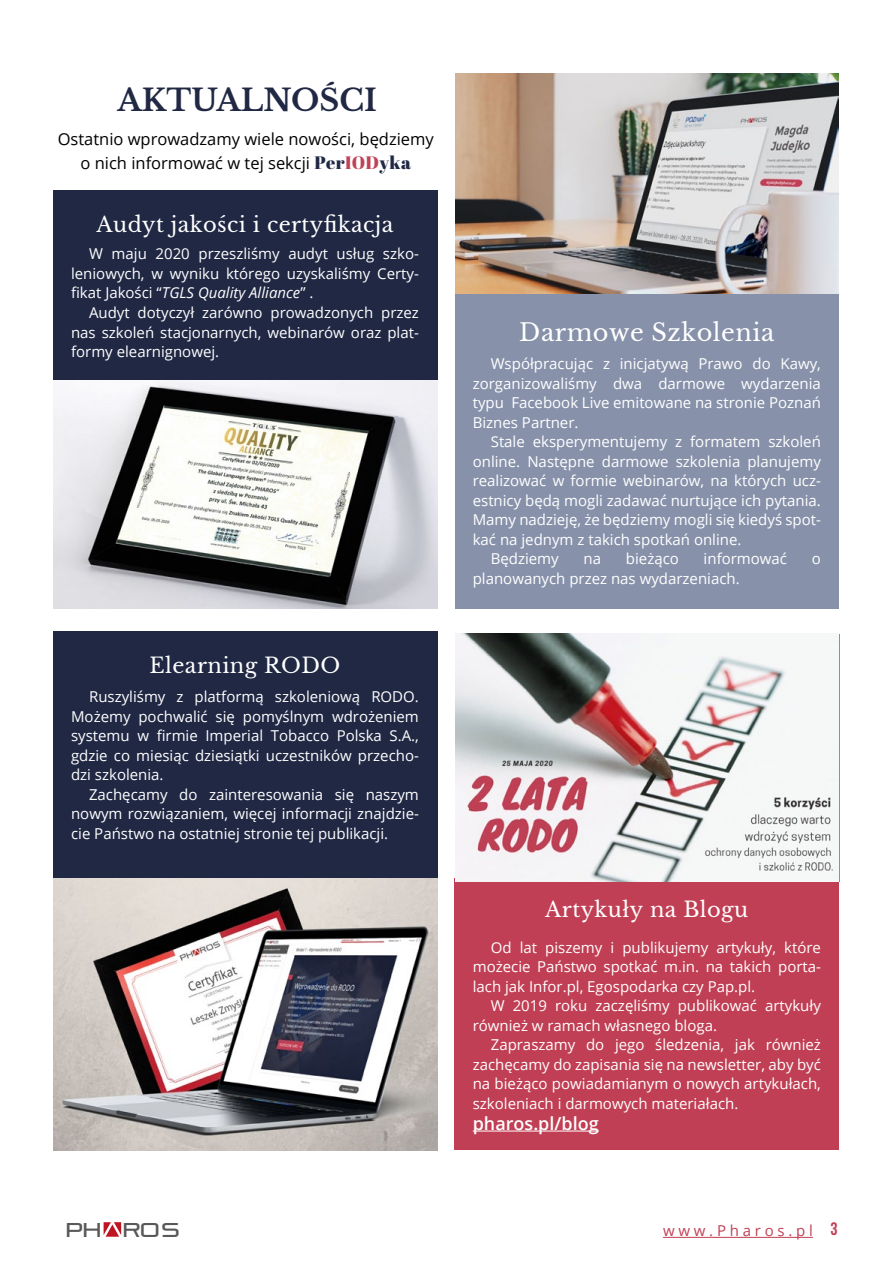
<style>
.page{position:relative;width:893px;height:1263px;background:#fff}
.page>*{position:absolute;margin:0;border:0;box-sizing:border-box;transform-origin:0 0}
.t1{font:700 30px "Libre Baskerville";color:#202844}
.t2{font:24px "Libre Baskerville";letter-spacing:.02em;color:#fff}
.t3{font:21px "Libre Baskerville";letter-spacing:.02em;color:#fff}
.t4{font:19.95px "Pirulen Rg";color:#595959;scale:.95 1}
.t5{font:600 18px "Open Sans";color:#fff}
.t6{font:16.5px/24px "Open Sans";color:#000;text-align:center}
.t7{font:15px/19.5px "Open Sans";color:#fff;text-align:justify}
.t8{font:15px "Open Sans";letter-spacing:.25em;color:#c13f54}
.s1{font-family:"Abril Fatface";font-size:18px;color:#202844}
.s2{font-family:"Abril Fatface";font-size:18px;color:#bf4255}
.s3{font-style:italic}
.s4{font-family:"Bebas Neue";font-weight:700;font-size:18px}
</style>
<div class="page">
<div style="left:455px;top:294px;width:384px;height:314px;background:#8792aa"></div>
<div style="left:455px;top:879px;width:384px;height:271px;background:#c13f54"></div>
<div style="left:53px;top:190px;width:384px;height:191px;background:#202844"></div>
<div style="left:53px;top:631px;width:384px;height:248px;background:#202844"></div>
<img style="left:455px;top:73px;width:384px;height:221px">
<img style="left:455px;top:634px;width:384px;height:247px">
<img style="left:53px;top:381px;width:384px;height:227px">
<img style="left:53px;top:879px;width:384px;height:271px">
<hr style="left:663px;top:1237px;width:150px;height:1px;background:#c13f54">
<svg style="left:104px;top:1222px;width:17px;height:15px"></svg>
<hr style="left:473px;top:1130px;width:126px;height:1px;background:#fff">
<h1 class="t1" style="left:118px;top:82px;width:261px">AKTUALNOŚCI</h1>
<p class="t6" style="left:58px;top:126px;width:378px">Ostatnio wprowadzamy wiele nowości, będziemy o nich informować w tej sekcji <span class="s1">Per</span><span class="s2">IOD</span><span class="s1">yka</span></p>
<h3 class="t3" style="left:97px;top:211px;width:298px">Audyt jakości i certyfikacja</h3>
<p class="t7" style="left:71px;top:244px;width:349px;text-indent:18px">W maju 2020 przeszliśmy audyt usług szko&shy;leniowych, w wyniku którego uzyskaliśmy Certy&shy;fikat Jakości “<span class="s3">TGLS Quality Alliance</span>” .</p>
<p class="t7" style="left:71px;top:302px;width:349px;text-indent:18px">Audyt dotyczył zarówno prowadzonych przez nas szkoleń stacjonarnych, webinarów oraz plat&shy;formy elearnignowej.</p>
<h3 class="t3" style="left:150px;top:653px;width:192px">Elearning RODO</h3>
<p class="t7" style="left:71px;top:686px;width:349px;text-indent:18px">Ruszyliśmy z platformą szkoleniową RODO.<br>Możemy pochwalić się pomyślnym wdrożeniem systemu w firmie Imperial Tobacco Polska S.A., gdzie co miesiąc dziesiątki uczestników przecho&shy;dzi szkolenia.</p>
<p class="t7" style="left:71px;top:784px;width:349px;text-indent:18px">Zachęcamy do zainteresowania się naszym nowym rozwiązaniem, więcej informacji znajdzie&shy;cie Państwo na ostatniej stronie tej publikacji.</p>
<h2 class="t2" style="left:519px;top:317px;width:257px">Darmowe Szkolenia</h2>
<p class="t7" style="left:473px;top:353px;width:350px;text-indent:18px">Współpracując z inicjatywą Prawo do Kawy, zorganizowaliśmy dwa darmowe wydarzenia typu Facebook Live emitowane na stronie Poznań Biznes Partner.</p>
<p class="t7" style="left:491px;top:431px;width:332px">Stale eksperymentujemy z formatem szkoleń</p>
<p class="t7" style="left:473px;top:451px;width:350px">online. Następne darmowe szkolenia planujemy</p>
<p class="t7" style="left:473px;top:470px;width:350px">realizować w formie webinarów, na których ucz-</p>
<p class="t7" style="left:473px;top:490px;width:350px">estnicy będą mogli zadawać nurtujące ich pytania.</p>
<p class="t7" style="left:473px;top:509px;width:350px">Mamy nadzieję, że będziemy mogli się kiedyś spot-</p>
<p class="t7" style="left:473px;top:529px;width:270px">kać na jednym z takich spotkań online.</p>
<p class="t7" style="left:491px;top:548px;width:70px">Będziemy</p>
<p class="t7" style="left:584px;top:548px;width:19px">na</p>
<p class="t7" style="left:626px;top:548px;width:54px">bieżąco</p>
<p class="t7" style="left:704px;top:548px;width:85px">informować</p>
<p class="t7" style="left:812px;top:548px;width:11px">o</p>
<p class="t7" style="left:473px;top:568px;width:268px">planowanych przez nas wydarzeniach.</p>
<h3 class="t3" style="left:545px;top:896px;width:205px">Artykuły na Blogu</h3>
<p class="t7" style="left:473px;top:937px;width:350px;text-indent:18px">Od lat piszemy i publikujemy artykuły, które możecie Państwo spotkać m.in. na takich porta&shy;lach jak Infor.pl, Egospodarka czy Pap.pl.</p>
<p class="t7" style="left:473px;top:995px;width:350px;text-indent:18px">W 2019 roku zaczęliśmy publikować artykuły również w ramach własnego bloga.</p>
<p class="t7" style="left:473px;top:1034px;width:350px;text-indent:18px">Zapraszamy do jego śledzenia, jak również zachęcamy do zapisania się na newsletter, aby być na bieżąco powiadamianym o nowych artykułach, szkoleniach i darmowych materiałach.</p>
<p class="t5" style="left:473px;top:1111px;width:128px">pharos.pl/blog</p>
<h3 class="t4" style="left:66px;top:1217px;width:121px">PH ROS</h3>
<p class="t8" style="left:663px;top:1220px;width:176px">www.Pharos.pl <span class="s4">3</span></p>
</div>
